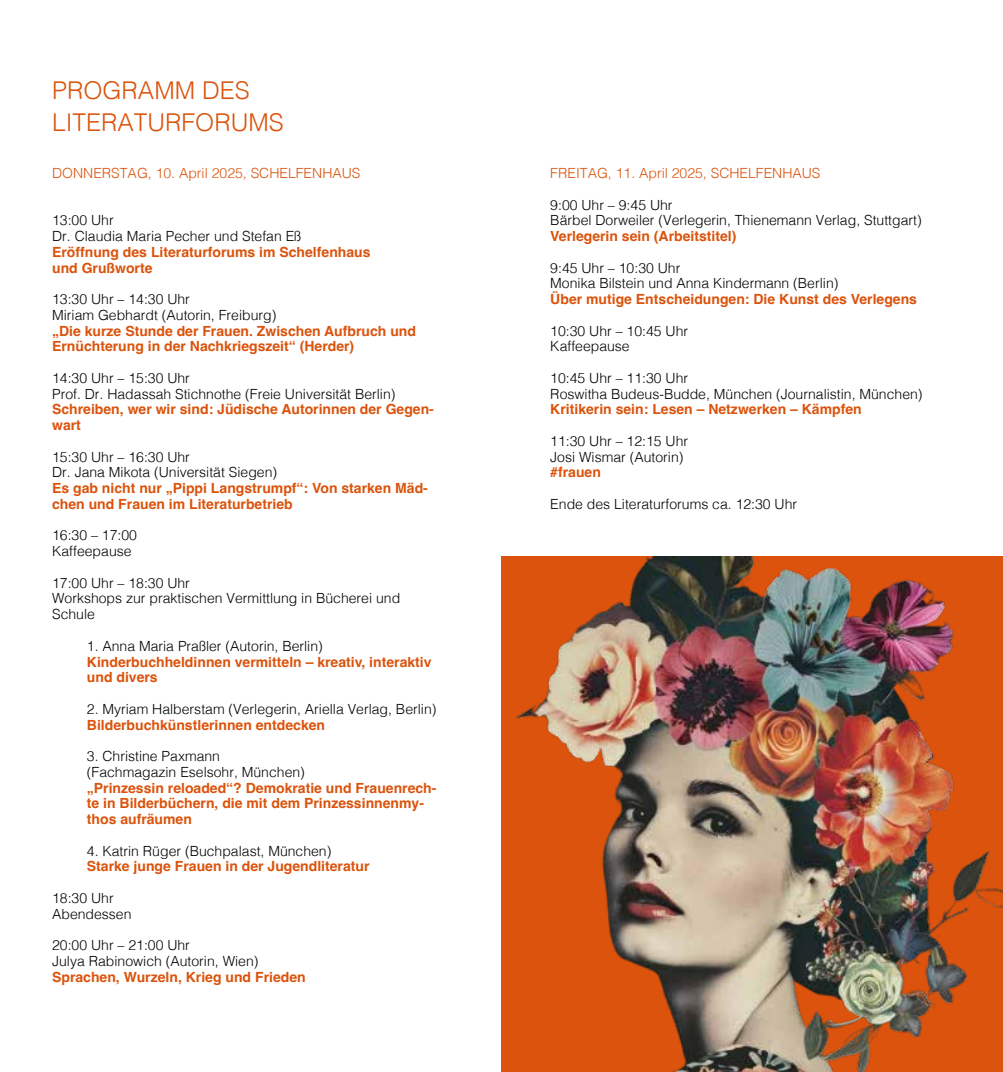
<style>
.page{position:relative;width:1003px;height:1072px;background:#fff}
.page>*{position:absolute;margin:0;border:0;box-sizing:border-box;transform-origin:0 0}
.t1{font:300 24.5px/31.5px "Helvetica";color:#db530c}
.t2{font:300 14px/15.8px "Helvetica";color:#000}
.t3{font:700 14px/15.8px "Helvetica";color:#db530c}
.t4{font:300 14px "Helvetica";color:#db530c}
</style>
<div class="page">
<img style="left:501px;top:556px;width:501px;height:515px">
<h1 class="t1" style="left:52px;top:73px;width:233px">PROGRAMM DES<br>LITERATURFORUMS</h1>
<p class="t4" style="left:52px;top:161px;width:310px">DONNERSTAG, 10. April 2025, SCHELFENHAUS</p>
<p class="t2" style="left:52px;top:211px;width:250px">13:00 Uhr<br>Dr. Claudia Maria Pecher und Stefan Eß</p>
<p class="t3" style="left:52px;top:245px;width:320px">Eröffnung des Literaturforums im Schelfenhaus und Grußworte</p>
<p class="t2" style="left:52px;top:290px;width:226px">13:30 Uhr – 14:30 Uhr<br>Miriam Gebhardt (Autorin, Freiburg)</p>
<p class="t3" style="left:52px;top:324px;width:365px">„Die kurze Stunde der Frauen. Zwischen Aufbruch und<br>Ernüchterung in der Nachkriegszeit“ (Herder)</p>
<p class="t2" style="left:52px;top:369px;width:345px">14:30 Uhr – 15:30 Uhr<br>Prof. Dr. Hadassah Stichnothe (Freie Universität Berlin)</p>
<p class="t3" style="left:52px;top:403px;width:383px">Schreiben, wer wir sind: Jüdische Autorinnen der Gegen&shy;wart</p>
<p class="t2" style="left:52px;top:448px;width:226px">15:30 Uhr – 16:30 Uhr<br>Dr. Jana Mikota (Universität Siegen)</p>
<p class="t3" style="left:52px;top:482px;width:377px">Es gab nicht nur „Pippi Langstrumpf“: Von starken Mäd&shy;chen und Frauen im Literaturbetrieb</p>
<p class="t2" style="left:52px;top:526px;width:86px">16:30 – 17:00<br>Kaffeepause</p>
<p class="t2" style="left:52px;top:574px;width:349px">17:00 Uhr – 18:30 Uhr<br>Workshops zur praktischen Vermittlung in Bücherei und<br>Schule</p>
<p class="t2" style="left:87px;top:637px;width:237px">1. Anna Maria Praßler (Autorin, Berlin)</p>
<p class="t3" style="left:87px;top:655px;width:346px">Kinderbuchheldinnen vermitteln – kreativ, interaktiv und divers</p>
<p class="t2" style="left:87px;top:700px;width:351px">2. Myriam Halberstam (Verlegerin, Ariella Verlag, Berlin)</p>
<p class="t3" style="left:87px;top:718px;width:240px">Bilderbuchkünstlerinnen entdecken</p>
<p class="t2" style="left:87px;top:747px;width:219px">3. Christine Paxmann (Fachmagazin Eselsohr, München)</p>
<p class="t3" style="left:87px;top:781px;width:351px">„Prinzessin reloaded“? Demokratie und Frauenrech&shy;te in Bilderbüchern, die mit dem Prinzessinnenmy&shy;thos aufräumen</p>
<p class="t2" style="left:87px;top:841px;width:246px">4. Katrin Rüger (Buchpalast, München)</p>
<p class="t3" style="left:87px;top:860px;width:284px">Starke junge Frauen in der Jugendliteratur</p>
<p class="t2" style="left:52px;top:889px;width:81px">18:30 Uhr<br>Abendessen</p>
<p class="t2" style="left:52px;top:936px;width:208px">20:00 Uhr – 21:00 Uhr<br>Julya Rabinowich (Autorin, Wien)</p>
<p class="t3" style="left:52px;top:970px;width:255px">Sprachen, Wurzeln, Krieg und Frieden</p>
<p class="t4" style="left:550px;top:161px;width:271px">FREITAG, 11. April 2025, SCHELFENHAUS</p>
<p class="t2" style="left:550px;top:196px;width:373px">9:00 Uhr – 9:45 Uhr<br>Bärbel Dorweiler (Verlegerin, Thienemann Verlag, Stuttgart)</p>
<p class="t3" style="left:550px;top:230px;width:187px">Verlegerin sein (Arbeitstitel)</p>
<p class="t2" style="left:550px;top:259px;width:289px">9:45 Uhr – 10:30 Uhr<br>Monika Bilstein und Anna Kindermann (Berlin)</p>
<p class="t3" style="left:550px;top:293px;width:368px">Über mutige Entscheidungen: Die Kunst des Verlegens</p>
<p class="t2" style="left:550px;top:322px;width:139px">10:30 Uhr – 10:45 Uhr<br>Kaffeepause</p>
<p class="t2" style="left:550px;top:369px;width:373px">10:45 Uhr – 11:30 Uhr<br>Roswitha Budeus-Budde, München (Journalistin, München)</p>
<p class="t3" style="left:550px;top:403px;width:313px">Kritikerin sein: Lesen – Netzwerken – Kämpfen</p>
<p class="t2" style="left:550px;top:432px;width:139px">11:30 Uhr – 12:15 Uhr<br>Josi Wismar (Autorin)</p>
<p class="t3" style="left:550px;top:466px;width:52px">#frauen</p>
<p class="t2" style="left:550px;top:495px;width:248px">Ende des Literaturforums ca. 12:30 Uhr</p>
</div>
